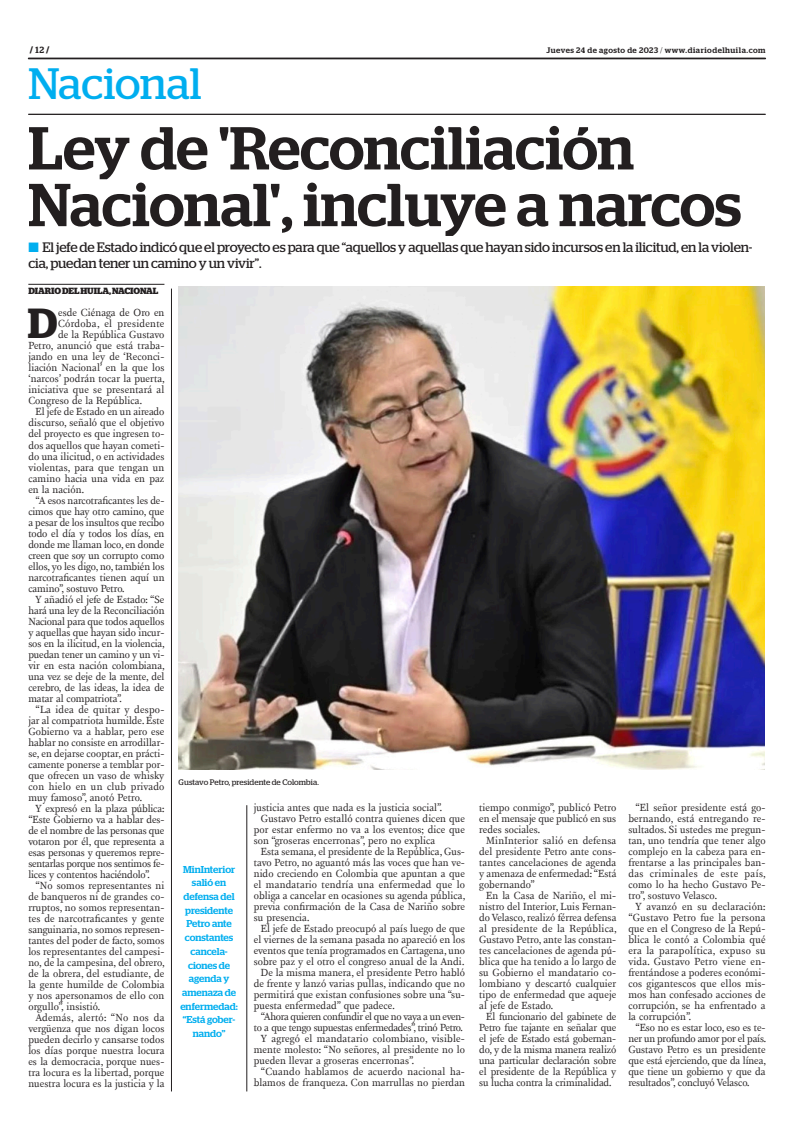
<style>
.page{position:relative;width:801px;height:1134px;background:#fff}
.page>*{position:absolute;margin:0;border:0;box-sizing:border-box;transform-origin:0 0}
.TITULO{font:500 60.4px/56.7px "Stag";letter-spacing:-.005em;color:#231f20}
.t1{font:43.9px "Stag";letter-spacing:-.005em;color:#00aeef}
.TEXTO_UNO{font:600 42px "Stag";color:#231f20}
.SUMARIO{font:13.7px/16.5px "Stag";letter-spacing:-.01em;color:#231f20}
.TEXTO{font:10.6px/11px "New Fournier BP";color:#231f20;text-align:justify}
.TEXTO_UNO-2{font:10.6px "New Fournier BP";letter-spacing:.01em;color:#231f20}
.TEXTO-2{font:10.6px/11px "New Fournier BP";letter-spacing:-.025em;color:#231f20;text-align:right}
.TEXTO_UNO-3{font:10.6px "New Fournier BP";letter-spacing:.03em;color:#231f20}
.DESTACADO_AZUL{font:500 10px/13.7px "Stag";color:#00aeef;text-align:center}
.CREDITO_1{font:700 9px "Stag";letter-spacing:-.005em;color:#231f20}
.t2{font:500 8px "Stag";letter-spacing:.06em;color:#231f20}
.PIE_DE_FOTO{font:8px "Stag";letter-spacing:.005em;color:#231f20}
.s1{font-weight:500}
.s2{font-weight:300}
.s3{color:#00aeef}
</style>
<div class="page">
<svg style="left:28px;top:58px;width:737px;height:1px"></svg>
<hr style="left:28px;top:114px;width:737px;height:1px;background:#231f20">
<hr style="left:28px;top:284px;width:136px;height:1px;background:#231f20">
<img style="left:178px;top:287px;width:586px;height:482px">
<hr style="left:171px;top:289px;width:1px;height:802px;background:#231f20">
<hr style="left:246px;top:805px;width:1px;height:286px;background:#231f20">
<p class="CREDITO_1" style="left:30px;top:45px;width:21px">/ <span class="s1">12</span> /</p>
<p class="t2" style="left:546px;top:45px;width:220px">Jueves 24 de agosto de 2023 <span class="s2">/</span> www.diariodelhuila.com</p>
<p class="t1" style="left:28px;top:58px;width:175px">Nacional</p>
<p class="TITULO" style="left:28px;top:119px;width:714px">Ley de 'Reconciliación<br>Nacional', incluye a narcos</p>
<p class="SUMARIO" style="left:28px;top:238px;width:725px"><span class="s3">■</span> El jefe de Estado indicó que el proyecto es para que “aquellos y aquellas que hayan sido incursos en la ilicitud, en la violen&shy;cia, puedan tener un camino y un vivir”.</p>
<p class="CREDITO_1" style="left:28px;top:286px;width:131px">DIARIO DEL HUILA, NACIONAL</p>
<p class="TEXTO_UNO" style="left:28px;top:299px;width:31px">D</p>
<p class="TEXTO_UNO-2" style="left:58px;top:306px;width:108px">esde Ciénaga de Oro en</p>
<p class="TEXTO_UNO-3" style="left:58px;top:317px;width:108px">Córdoba, el presidente</p>
<p class="TEXTO_UNO-2" style="left:58px;top:328px;width:108px">de la República Gustavo</p>
<p class="TEXTO_UNO-2" style="left:28px;top:339px;width:138px">Petro, anunció que está traba-</p>
<p class="TEXTO_UNO-2" style="left:28px;top:350px;width:138px">jando en una ley de ‘Reconci-</p>
<p class="TEXTO_UNO-2" style="left:28px;top:361px;width:138px">liación Nacional’ en la que los</p>
<p class="TEXTO_UNO-2" style="left:28px;top:372px;width:138px">‘narcos’ podrán tocar la puerta,</p>
<p class="TEXTO_UNO-2" style="left:28px;top:383px;width:138px">iniciativa que se presentará al</p>
<p class="TEXTO_UNO-2" style="left:28px;top:394px;width:115px">Congreso de la República.</p>
<p class="TEXTO" style="left:28px;top:406px;width:138px;text-indent:7px">El jefe de Estado en un aireado discurso, señaló que el objetivo del proyecto es que ingresen to&shy;dos aquellos que hayan cometi&shy;do una ilicitud, o en actividades violentas, para que tengan un camino hacia una vida en paz en la nación.</p>
<p class="TEXTO" style="left:28px;top:494px;width:138px;text-indent:7px">“A esos narcotraficantes les de&shy;cimos que hay otro camino, que a pesar de los insultos que recibo todo el día y todos los días, en donde me llaman loco, en donde creen que soy un corrupto como ellos, yo les digo, no, también los narcotraficantes tienen aquí un camino”, sostuvo Petro.</p>
<p class="TEXTO" style="left:28px;top:593px;width:138px;text-indent:7px">Y añadió el jefe de Estado: “Se hará una ley de la Reconciliación Nacional para que todos aquellos y aquellas que hayan sido incur&shy;sos en la ilicitud, en la violencia, puedan tener un camino y un vi&shy;vir en esta nación colombiana, una vez se deje de la mente, del cerebro, de las ideas, la idea de matar al compatriota”.</p>
<p class="TEXTO" style="left:28px;top:703px;width:138px;text-indent:7px">“La idea de quitar y despo&shy;jar al compatriota humilde. Este Gobierno va a hablar, pero ese hablar no consiste en arrodillar&shy;se, en dejarse cooptar, en prácti&shy;camente ponerse a temblar por&shy;que ofrecen un vaso de whisky con hielo en un club privado muy famoso”, anotó Petro.</p>
<p class="TEXTO" style="left:28px;top:802px;width:138px;text-indent:7px">Y expresó en la plaza pública: “Este Gobierno va a hablar des&shy;de el nombre de las personas que votaron por él, que representa a esas personas y queremos repre&shy;sentarlas porque nos sentimos fe&shy;lices y contentos haciéndolo”.</p>
<p class="TEXTO" style="left:28px;top:879px;width:138px;text-indent:7px">“No somos representantes ni de banqueros ni de grandes co&shy;rruptos, no somos representan&shy;tes de narcotraficantes y gente sanguinaria, no somos represen&shy;tantes del poder de facto, somos los representantes del campesi&shy;no, de la campesina, del obrero, de la obrera, del estudiante, de la gente humilde de Colombia y nos apersonamos de ello con orgullo”, insistió.</p>
<p class="TEXTO" style="left:28px;top:1011px;width:138px;text-indent:7px">Además, alertó: “No nos da vergüenza que nos digan locos pueden decirlo y cansarse todos los días porque nuestra locura es la democracia, porque nues&shy;tra locura es la libertad, porque nuestra locura es la justicia y la</p>
<p class="PIE_DE_FOTO" style="left:179px;top:777px;width:142px">Gustavo Petro, presidente de Colombia.</p>
<p class="DESTACADO_AZUL" style="left:180px;top:862px;width:59px">MinInterior salió en defensa del presidente<br>Petro ante constantes cancela&shy;ciones de agenda y amenaza de enfermedad: “Está gober&shy;nando”</p>
<p class="TEXTO" style="left:254px;top:802px;width:190px">justicia antes que nada es la justicia social”.</p>
<p class="TEXTO" style="left:254px;top:813px;width:213px;text-indent:7px">Gustavo Petro estalló contra quienes dicen que por estar enfermo no va a los eventos; dice que son “groseras encerronas”, pero no explica</p>
<p class="TEXTO" style="left:254px;top:846px;width:213px;text-indent:7px">Esta semana, el presidente de la República, Gus&shy;tavo Petro, no aguantó más las voces que han ve&shy;nido creciendo en Colombia que apuntan a que el mandatario tendría una enfermedad que lo obliga a cancelar en ocasiones su agenda pública, previa confirmación de la Casa de Nariño sobre su presencia.</p>
<p class="TEXTO" style="left:254px;top:923px;width:213px;text-indent:7px">El jefe de Estado preocupó al país luego de que el viernes de la semana pasada no apareció en los eventos que tenía programados en Cartagena, uno sobre paz y el otro el congreso anual de la Andi.</p>
<p class="TEXTO" style="left:254px;top:967px;width:213px;text-indent:7px">De la misma manera, el presidente Petro habló de frente y lanzó varias pullas, indicando que no permitirá que existan confusiones sobre una “su&shy;puesta enfermedad” que padece.</p>
<p class="TEXTO-2" style="left:254px;top:1011px;width:213px">“Ahora quieren confundir el que no vaya a un even&shy;to a que tengo supuestas enfermedades”, trinó Petro.</p>
<p class="TEXTO" style="left:254px;top:1033px;width:213px;text-indent:7px">Y agregó el mandatario colombiano, visible&shy;mente molesto: “No señores, al presidente no lo pueden llevar a groseras encerronas”.</p>
<p class="TEXTO" style="left:254px;top:1066px;width:213px;text-align:right">“Cuando hablamos de acuerdo nacional ha&shy;blamos de franqueza. Con marrullas no pierdan</p>
<p class="TEXTO" style="left:479px;top:802px;width:139px">tiempo conmigo”, publicó Petro en el mensaje que publicó en sus redes sociales.</p>
<p class="TEXTO" style="left:479px;top:835px;width:139px;text-indent:7px">MinInterior salió en defensa del presidente Petro ante cons&shy;tantes cancelaciones de agenda y amenaza de enfermedad: “Está gobernando”</p>
<p class="TEXTO" style="left:479px;top:890px;width:139px;text-indent:7px">En la Casa de Nariño, el mi&shy;nistro del Interior, Luis Fernan&shy;do Velasco, realizó férrea defensa al presidente de la República, Gustavo Petro, ante las constan&shy;tes cancelaciones de agenda pú&shy;blica que ha tenido a lo largo de su Gobierno el mandatario co&shy;lombiano y descartó cualquier tipo de enfermedad que aqueje al jefe de Estado.</p>
<p class="TEXTO" style="left:479px;top:1011px;width:139px;text-indent:7px">El funcionario del gabinete de Petro fue tajante en señalar que el jefe de Estado está gobernan&shy;do, y de la misma manera realizó una particular declaración sobre el presidente de la República y su lucha contra la criminalidad.</p>
<p class="TEXTO" style="left:628px;top:802px;width:139px;text-indent:7px">“El señor presidente está go&shy;bernando, está entregando re&shy;sultados. Si ustedes me pregun&shy;tan, uno tendría que tener algo complejo en la cabeza para en&shy;frentarse a las principales ban&shy;das criminales de este país, como lo ha hecho Gustavo Pe&shy;tro”, sostuvo Velasco.</p>
<p class="TEXTO" style="left:628px;top:901px;width:139px;text-indent:7px">Y avanzó en su declaración: “Gustavo Petro fue la persona que en el Congreso de la Repú&shy;blica le contó a Colombia qué era la parapolítica, expuso su vida. Gustavo Petro viene en&shy;frentándose a poderes económi&shy;cos gigantescos que ellos mis&shy;mos han confesado acciones de corrupción, se ha enfrentado a la corrupción”.</p>
<p class="TEXTO" style="left:628px;top:1022px;width:139px;text-indent:7px">“Eso no es estar loco, eso es te&shy;ner un profundo amor por el país.<br>Gustavo Petro es un presidente que está ejerciendo, que da línea, que tiene un gobierno y que da resultados”, concluyó Velasco.</p>
</div>
